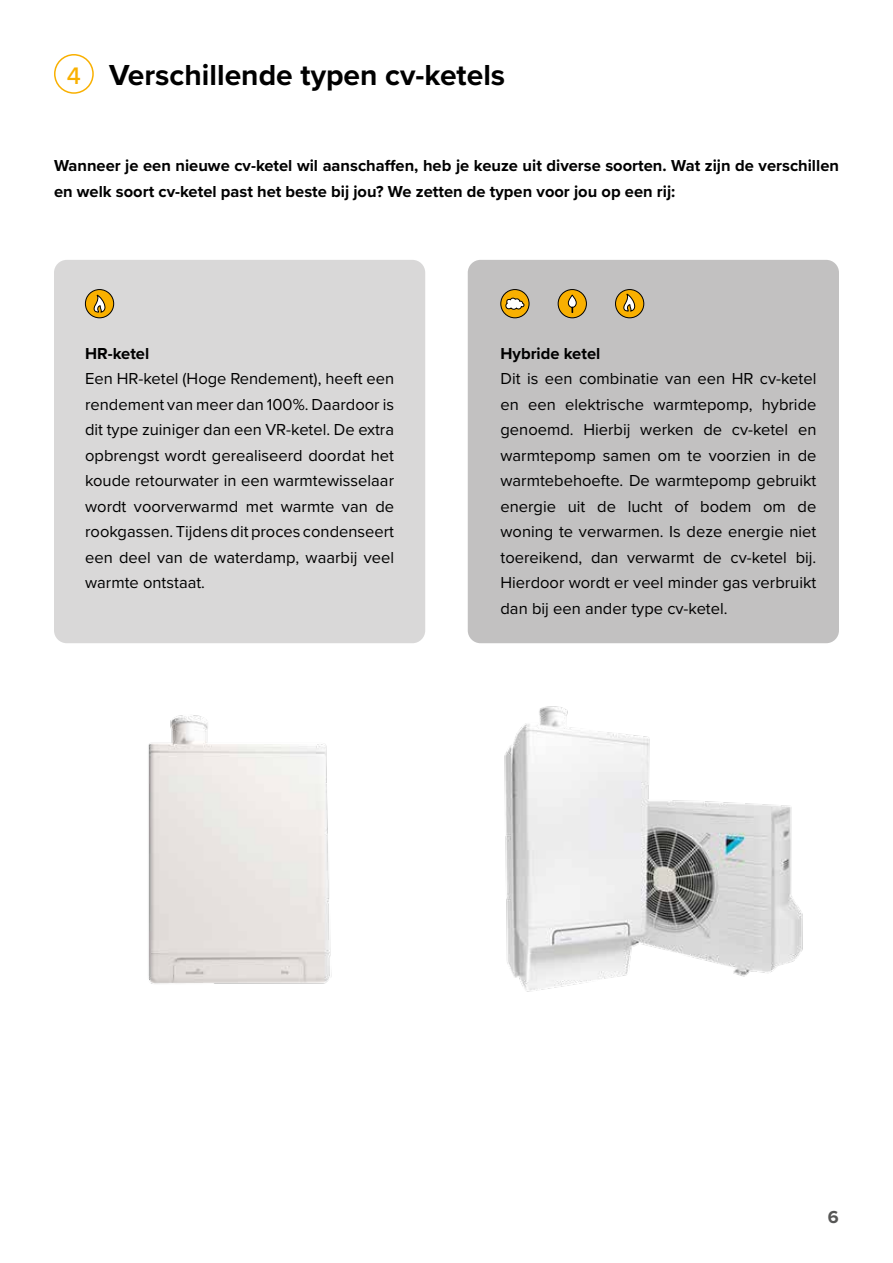
<style>
.page{position:relative;width:893px;height:1263px;background:#fff}
.page>*{position:absolute;margin:0;border:0;box-sizing:border-box;transform-origin:0 0}
.t1{font:700 30px "Proxima Nova";color:#000}
.t2{font:500 24.75px "Proxima Nova";color:#f9b000}
.t3{font:700 18px "Proxima Nova";color:#575756}
.t4{font:16.5px/25.5px "Proxima Nova";color:#000;text-align:justify}
.t5{font:700 16.5px/25.5px "Proxima Nova";color:#000}
</style>
<div class="page">
<div style="left:54px;top:260px;width:371px;height:383px;background:#d9d8d8;border-radius:13px"></div>
<div style="left:85px;top:290px;width:29px;height:28px;background:#f9b000;border-radius:50%"></div>
<div style="left:85px;top:289px;width:29px;height:29px;border:1px solid #000;border-radius:50%"></div>
<svg style="left:94px;top:294px;width:12px;height:19px"></svg>
<div style="left:468px;top:260px;width:371px;height:383px;background:#c2c1c1;border-radius:13px"></div>
<div style="left:615px;top:290px;width:29px;height:28px;background:#f9b000;border-radius:50%"></div>
<div style="left:615px;top:289px;width:29px;height:29px;border:1px solid #000;border-radius:50%"></div>
<svg style="left:623px;top:293px;width:12px;height:19px"></svg>
<div style="left:558px;top:290px;width:28px;height:28px;background:#f9b000;border-radius:50%"></div>
<div style="left:558px;top:289px;width:29px;height:29px;border:1px solid #000;border-radius:50%"></div>
<svg style="left:568px;top:295px;width:8px;height:12px"></svg>
<div style="left:568px;top:295px;width:9px;height:13px;border:1px solid #000;border-radius:4px"></div>
<div style="left:501px;top:290px;width:28px;height:28px;background:#f9b000;border-radius:50%"></div>
<div style="left:500px;top:289px;width:29px;height:29px;border:1px solid #000;border-radius:50%"></div>
<svg style="left:505px;top:297px;width:20px;height:13px"></svg>
<img style="left:148px;top:715px;width:184px;height:269px">
<img style="left:504px;top:706px;width:299px;height:286px">
<div style="left:54px;top:54px;width:40px;height:40px;border:2px solid #f9b000;border-radius:50%"></div>
<h2 class="t2" style="left:67px;top:57px;width:16px">4</h2>
<h1 class="t1" style="left:109px;top:53px;width:398px">Verschillende typen cv-ketels</h1>
<p class="t5" style="left:54px;top:153px;width:786px">Wanneer je een nieuwe cv-ketel wil aanschaffen, heb je keuze uit diverse soorten. Wat zijn de verschillen en welk soort cv-ketel past het beste bij jou? We zetten de typen voor jou op een rij:</p>
<p class="t5" style="left:85px;top:340px;width:66px">HR-ketel</p>
<p class="t4" style="left:85px;top:365px;width:311px">Een HR-ketel (Hoge Rendement), heeft een rendement van meer dan 100%. Daardoor is dit type zuiniger dan een VR-ketel. De extra opbrengst wordt gerealiseerd doordat het koude retourwater in een warmtewisselaar wordt voorverwarmd met warmte van de rookgassen. Tijdens dit proces condenseert een deel van de waterdamp, waarbij veel warmte ontstaat.</p>
<p class="t5" style="left:500px;top:340px;width:101px">Hybride ketel</p>
<p class="t4" style="left:500px;top:365px;width:317px">Dit is een combinatie van een HR cv-ketel en een elektrische warmtepomp, hybride genoemd. Hierbij werken de cv-ketel en warmtepomp samen om te voorzien in de warmtebehoefte. De warmtepomp gebruikt energie uit de lucht of bodem om de woning te verwarmen. Is deze energie niet toereikend, dan verwarmt de cv-ketel bij.<br>Hierdoor wordt er veel minder gas verbruikt dan bij een ander type cv-ketel.</p>
<p class="t3" style="left:828px;top:1204px;width:12px">6</p>
</div>
